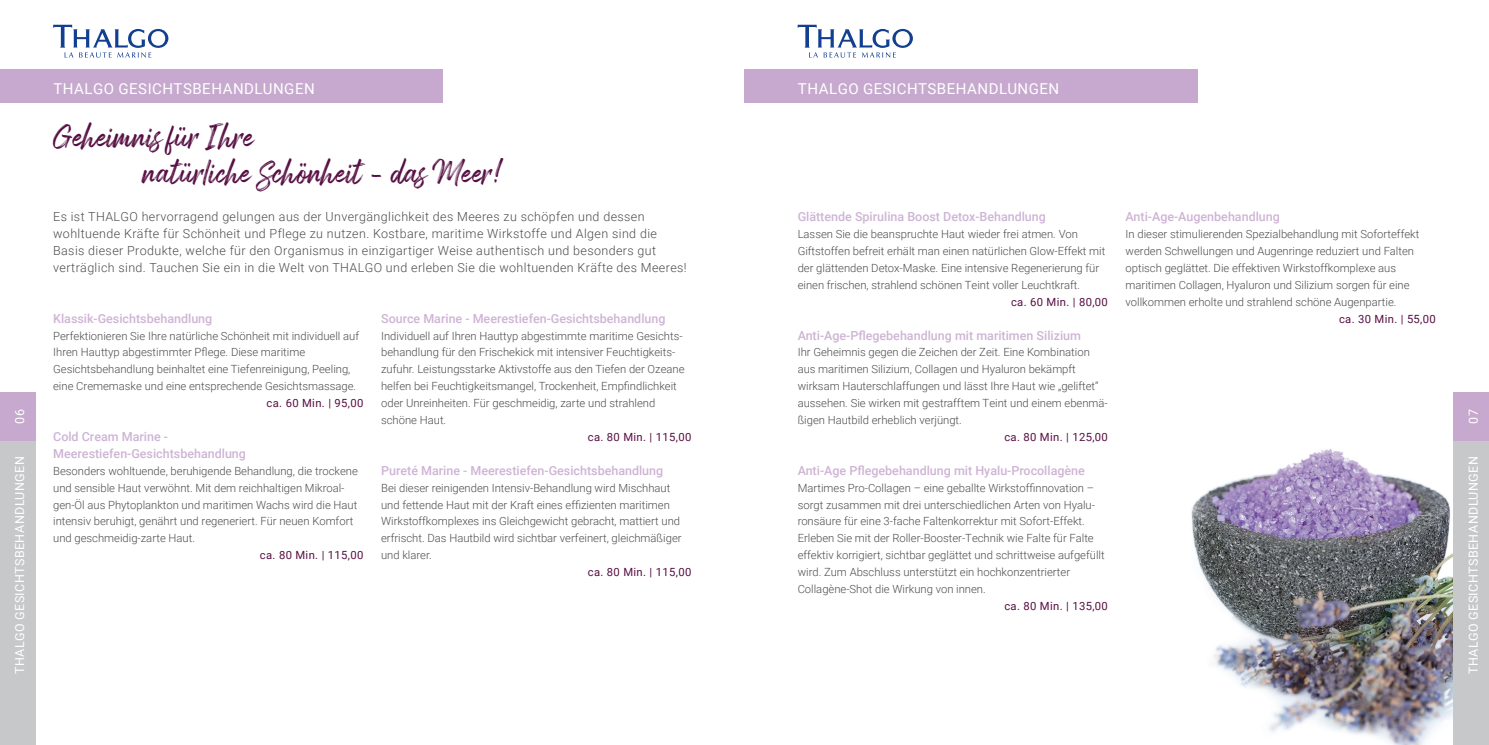
<style>
.page{position:relative;width:1489px;height:745px;background:#fff}
.page>*{position:absolute;margin:0;border:0;box-sizing:border-box;transform-origin:0 0}
.t1{font:30px/36px "Arsilon";color:#570f43}
.t2{font:15px "Roboto";letter-spacing:.035em;color:#fff}
.t3{font:300 12.5px/16.9px "Roboto";letter-spacing:.03em;color:#4b4c4d}
.t4{font:500 12.5px/16.9px "Roboto";color:#ceb4d5}
.t5{font:12.5px "Roboto";letter-spacing:.035em;color:#fff}
.t6{font:300 11.25px/16.9px "Roboto";color:#4b4c4d}
.t7{font:11.25px "Roboto";letter-spacing:.03em;color:#570f43}
</style>
<div class="page">
<img style="left:35px;top:24px;width:1418px;height:720px">
<div style="left:1453px;top:440px;width:35px;height:304px;background:#c7c8ca"></div>
<div style="left:0;top:440px;width:35px;height:304px;background:#c7c8ca"></div>
<div style="left:1453px;top:392px;width:35px;height:48px;background:#c7a9cf"></div>
<div style="left:0;top:392px;width:35px;height:48px;background:#c7a9cf"></div>
<div style="left:0;top:69px;width:443px;height:34px;background:#c7a9cf"></div>
<div style="left:744px;top:69px;width:454px;height:34px;background:#c7a9cf"></div>
<svg style="left:797px;top:25px;width:115px;height:33px"></svg>
<svg style="left:53px;top:25px;width:115px;height:33px"></svg>
<p class="t5" style="left:11px;top:423px;width:16px;rotate:-90deg">06</p>
<p class="t5" style="left:11px;top:673px;width:219px;rotate:-90deg">THALGO GESICHTSBEHANDLUNGEN</p>
<h2 class="t2" style="left:53px;top:78px;width:263px">THALGO GESICHTSBEHANDLUNGEN</h2>
<h1 class="t1" style="left:143px;top:117px;width:364px;text-indent:-90px">Geheimnis für Ihre<br>natürliche Schönheit - das Meer!</h1>
<p class="t3" style="left:53px;top:208px;width:635px">Es ist THALGO hervorragend gelungen aus der Unvergänglichkeit des Meeres zu schöpfen und dessen wohltuende Kräfte für Schönheit und Pflege zu nutzen. Kostbare, maritime Wirkstoffe und Algen sind die Basis dieser Produkte, welche für den Organismus in einzigartiger Weise authentisch und besonders gut verträglich sind. Tauchen Sie ein in die Welt von THALGO und erleben Sie die wohltuenden Kräfte des Meeres!</p>
<p class="t4" style="left:53px;top:309px;width:161px">Klassik-Gesichtsbehandlung</p>
<p class="t6" style="left:53px;top:326px;width:307px">Perfektionieren Sie Ihre natürliche Schönheit mit individuell auf Ihren Hauttyp abgestimmter Pflege. Diese maritime Gesichtsbehandlung beinhaltet eine Tiefenreinigung, Peeling, eine Crememaske und eine entsprechende Gesichtsmassage.</p>
<p class="t7" style="left:266px;top:395px;width:98px">ca. 60 Min. | 95,00</p>
<p class="t4" style="left:53px;top:427px;width:194px">Cold Cream Marine -<br>Meerestiefen-Gesichtsbehandlung</p>
<p class="t6" style="left:53px;top:461px;width:306px">Besonders wohltuende, beruhigende Behandlung, die trockene und sensible Haut verwöhnt. Mit dem reichhaltigen Mikroal&shy;gen-Öl aus Phytoplankton und maritimen Wachs wird die Haut intensiv beruhigt, genährt und regeneriert. Für neuen Komfort und geschmeidig-zarte Haut.</p>
<p class="t7" style="left:260px;top:547px;width:105px">ca. 80 Min. | 115,00</p>
<p class="t4" style="left:381px;top:309px;width:286px">Source Marine - Meerestiefen-Gesichtsbehandlung</p>
<p class="t6" style="left:381px;top:326px;width:305px">Individuell auf Ihren Hauttyp abgestimmte maritime Gesichts&shy;behandlung für den Frischekick mit intensiver Feuchtigkeits&shy;zufuhr. Leistungsstarke Aktivstoffe aus den Tiefen der Ozeane helfen bei Feuchtigkeitsmangel, Trockenheit, Empfindlichkeit oder Unreinheiten. Für geschmeidig, zarte und strahlend schöne Haut.</p>
<p class="t7" style="left:588px;top:429px;width:105px">ca. 80 Min. | 115,00</p>
<p class="t4" style="left:381px;top:461px;width:284px">Pureté Marine - Meerestiefen-Gesichtsbehandlung</p>
<p class="t6" style="left:381px;top:478px;width:302px">Bei dieser reinigenden Intensiv-Behandlung wird Mischhaut und fettende Haut mit der Kraft eines effizienten maritimen Wirkstoffkomplexes ins Gleichgewicht gebracht, mattiert und erfrischt. Das Hautbild wird sichtbar verfeinert, gleichmäßiger und klarer.</p>
<p class="t7" style="left:588px;top:564px;width:105px">ca. 80 Min. | 115,00</p>
<h2 class="t2" style="left:798px;top:78px;width:263px">THALGO GESICHTSBEHANDLUNGEN</h2>
<p class="t4" style="left:797px;top:208px;width:250px">Glättende Spirulina Boost Detox-Behandlung</p>
<p class="t6" style="left:797px;top:225px;width:309px">Lassen Sie die beanspruchte Haut wieder frei atmen. Von Giftstoffen befreit erhält man einen natürlichen Glow-Effekt mit der glättenden Detox-Maske. Eine intensive Regenerierung für einen frischen, strahlend schönen Teint voller Leuchtkraft.</p>
<p class="t7" style="left:1011px;top:294px;width:98px">ca. 60 Min. | 80,00</p>
<p class="t4" style="left:797px;top:326px;width:285px">Anti-Age-Pflegebehandlung mit maritimen Silizium</p>
<p class="t6" style="left:797px;top:343px;width:312px">Ihr Geheimnis gegen die Zeichen der Zeit. Eine Kombination aus maritimen Silizium, Collagen und Hyaluron bekämpft wirksam Hauterschlaffungen und lässt Ihre Haut wie „geliftet“ aussehen. Sie wirken mit gestrafftem Teint und einem ebenmä&shy;ßigen Hautbild erheblich verjüngt.</p>
<p class="t7" style="left:1004px;top:429px;width:105px">ca. 80 Min. | 125,00</p>
<p class="t4" style="left:797px;top:461px;width:289px">Anti-Age Pflegebehandlung mit Hyalu-Procollagène</p>
<p class="t6" style="left:797px;top:478px;width:308px">Martimes Pro-Collagen – eine geballte Wirkstoffinnovation – sorgt zusammen mit drei unterschiedlichen Arten von Hyalu&shy;ronsäure für eine 3-fache Faltenkorrektur mit Sofort-Effekt.<br>Erleben Sie mit der Roller-Booster-Technik wie Falte für Falte effektiv korrigiert, sichtbar geglättet und schrittweise aufgefüllt wird. Zum Abschluss unterstützt ein hochkonzentrierter Collagène-Shot die Wirkung von innen.</p>
<p class="t7" style="left:1004px;top:597px;width:105px">ca. 80 Min. | 135,00</p>
<p class="t4" style="left:1125px;top:208px;width:156px">Anti-Age-Augenbehandlung</p>
<p class="t6" style="left:1125px;top:225px;width:295px">In dieser stimulierenden Spezialbehandlung mit Soforteffekt werden Schwellungen und Augenringe reduziert und Falten optisch geglättet. Die effektiven Wirkstoffkomplexe aus maritimen Collagen, Hyaluron und Silizium sorgen für eine vollkommen erholte und strahlend schöne Augenpartie.</p>
<p class="t7" style="left:1338px;top:310px;width:98px">ca. 30 Min. | 55,00</p>
<p class="t5" style="left:1464px;top:423px;width:16px;rotate:-90deg">07</p>
<p class="t5" style="left:1464px;top:673px;width:219px;rotate:-90deg">THALGO GESICHTSBEHANDLUNGEN</p>
</div>
